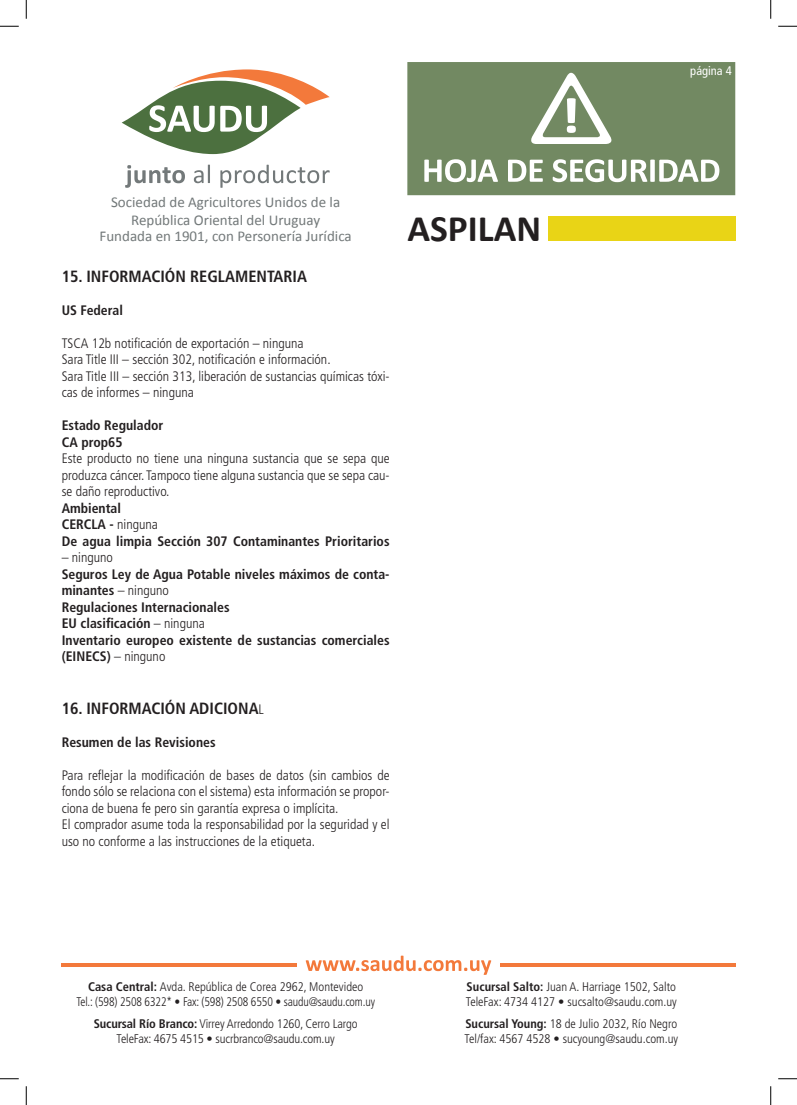
<style>
.page{position:relative;width:797px;height:1105px;background:#fff}
.page>*{position:absolute;margin:0;border:0;box-sizing:border-box;transform-origin:0 0}
.t1{font:700 37.5px "Calibri";color:#231f20}
.t2{font:700 condensed 16.25px "Frutiger LT Std";color:#231f20}
.t3{font:15px/18px "Calibri";color:#73797a;text-align:center}
.t4{font:300 condensed 13.75px/16.5px "Frutiger LT Std";color:#231f20}
.t5{font:700 condensed 13.75px/16.5px "Frutiger LT Std";color:#231f20}
.t6{font:300 condensed 12.5px/15px "Frutiger LT Std";color:#231f20;text-align:center}
.t7{font:condensed 12.5px "Frutiger LT Std";color:#fff}
.s1{font-weight:300}
.s2{font-weight:300;font-size:13.75px}
.s3{font-weight:700}
</style>
<div class="page">
<svg style="left:407px;top:62px;width:328px;height:133px;background:#829674"></svg>
<svg style="left:125px;top:165px;width:60px;height:23px"></svg>
<svg style="left:194px;top:165px;width:16px;height:18px"></svg>
<svg style="left:220px;top:165px;width:110px;height:23px"></svg>
<svg style="left:122px;top:69px;width:208px;height:85px"></svg>
<div style="left:548px;top:217px;width:187px;height:24px;background:#e9d416"></div>
<svg style="left:62px;top:963px;width:235px;height:4px"></svg>
<svg style="left:500px;top:963px;width:235px;height:4px"></svg>
<svg style="left:306px;top:956px;width:185px;height:19px"></svg>
<svg style="left:0;top:25px;width:19px;height:2px"></svg>
<svg style="left:778px;top:25px;width:19px;height:2px"></svg>
<svg style="left:0;top:1078px;width:19px;height:1px"></svg>
<svg style="left:778px;top:1078px;width:19px;height:1px"></svg>
<svg style="left:25px;top:0;width:2px;height:19px"></svg>
<svg style="left:25px;top:1086px;width:2px;height:19px"></svg>
<svg style="left:770px;top:0;width:1px;height:19px"></svg>
<svg style="left:770px;top:1086px;width:1px;height:19px"></svg>
<p class="t3" style="left:111px;top:192px;width:231px">Sociedad de Agricultores Unidos de la<br>República Oriental del Uruguay</p>
<p class="t3" style="left:99px;top:226px;width:254px">Fundada en 1901, con Personería Jurídica</p>
<p class="t2" style="left:62px;top:266px;width:247px">15. INFORMACIÓN REGLAMENTARIA</p>
<p class="t5" style="left:62px;top:301px;width:63px">US Federal</p>
<p class="t4" style="left:62px;top:335px;width:329px">TSCA 12b notificación de exportación – ninguna<br>Sara Title III – sección 302, notificación e información.<br>Sara Title III – sección 313, liberación de sustancias químicas tóxi&shy;cas de informes – ninguna</p>
<p class="t5" style="left:62px;top:417px;width:103px">Estado Regulador<br>CA prop65</p>
<p class="t4" style="left:62px;top:450px;width:329px;text-align:justify">Este producto no tiene una ninguna sustancia que se sepa que produzca cáncer. Tampoco tiene alguna sustancia que se sepa cau&shy;se daño reproductivo.</p>
<p class="t5" style="left:62px;top:499px;width:329px">Ambiental<br>CERCLA - <span class="s1">ninguna<br></span>De agua limpia Sección 307 Contaminantes Prioritarios</p>
<p class="t4" style="left:62px;top:549px;width:53px">– ninguno</p>
<p class="t5" style="left:62px;top:565px;width:329px">Seguros Ley de Agua Potable niveles máximos de conta&shy;minantes <span class="s1">– ninguno<br></span>Regulaciones Internacionales<br>EU clasificación <span class="s1">– ninguna<br></span>Inventario europeo existente de sustancias comerciales (EINECS) <span class="s1">– ninguno</span></p>
<p class="t2" style="left:62px;top:698px;width:204px">16. INFORMACIÓN ADICIONA<span class="s2">L</span></p>
<p class="t5" style="left:62px;top:733px;width:155px">Resumen de las Revisiones</p>
<p class="t4" style="left:62px;top:767px;width:329px">Para reflejar la modificación de bases de datos (sin cambios de fondo sólo se relaciona con el sistema) esta información se propor&shy;ciona de buena fe pero sin garantía expresa o implícita.<br>El comprador asume toda la responsabilidad por la seguridad y el uso no conforme a las instrucciones de la etiqueta.</p>
<h1 class="t1" style="left:407px;top:205px;width:135px">ASPILAN</h1>
<p class="t7" style="left:690px;top:63px;width:43px">página 4</p>
<p class="t6" style="left:76px;top:979px;width:300px"><span class="s3">Casa Central:</span> Avda. República de Corea 2962, Montevideo<br>Tel.: (598) 2508 6322* • Fax: (598) 2508 6550 • saudu@saudu.com.uy</p>
<p class="t6" style="left:94px;top:1016px;width:265px"><span class="s3">Sucursal Río Branco:</span> Virrey Arredondo 1260, Cerro Largo<br>TeleFax: 4675 4515 • sucrbranco@saudu.com.uy</p>
<p class="t6" style="left:466px;top:979px;width:212px;text-align:left"><span class="s3">Sucursal Salto:</span> Juan A. Harriage 1502, Salto<br>TeleFax: 4734 4127 • sucsalto@saudu.com.uy</p>
<p class="t6" style="left:464px;top:1016px;width:215px;text-align:left"><span class="s3">Sucursal Young:</span> 18 de Julio 2032, Río Negro<br>Tel/fax: 4567 4528 • sucyoung@saudu.com.uy</p>
</div>
